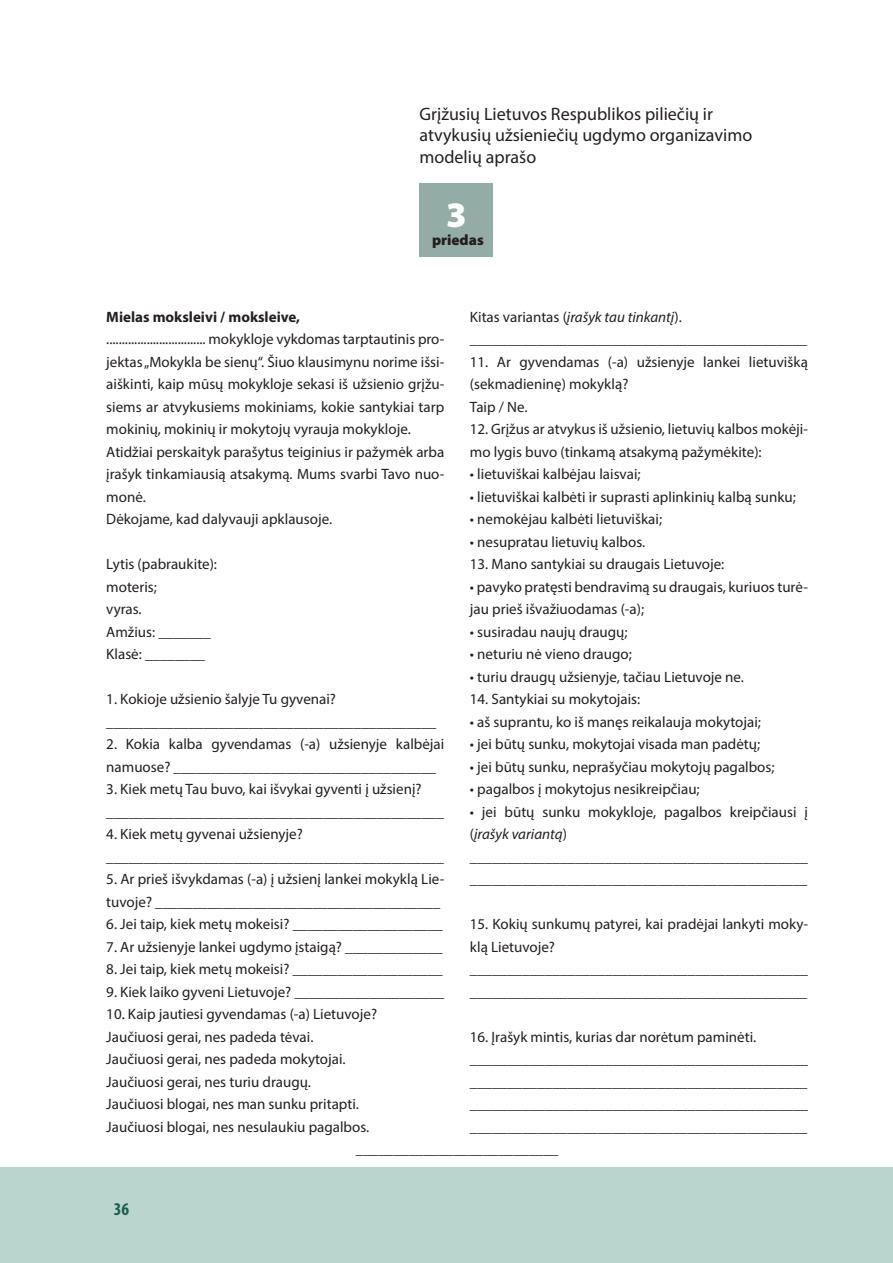
<style>
.page{position:relative;width:893px;height:1263px;background:#fff}
.page>*{position:absolute;margin:0;border:0;box-sizing:border-box;transform-origin:0 0}
.t1{font:900 36px "Myriad Pro";color:#fff}
.t2{font:18px/21.6px "Myriad Pro";color:#231f20}
.t3{font:700 condensed 18px "Myriad Pro";color:#1a5e4f}
.Tekstas{font:15px/22.5px "Myriad Pro";color:#231f20}
.Tekstas-2{font:700 15px "Myriad Pro";color:#231f20}
.t4{font:900 15px "Myriad Pro";color:#231f20}
.s1{font-style:italic}
</style>
<div class="page">
<div style="left:0;top:1167px;width:893px;height:96px;background:#bad5ce"></div>
<div style="left:420px;top:183px;width:73px;height:74px;background:#93aca5"></div>
<p class="t2" style="left:420px;top:103px;width:334px">Grįžusių Lietuvos Respublikos piliečių ir atvykusių užsieniečių ugdymo organizavimo modelių aprašo</p>
<p class="t1" style="left:446px;top:194px;width:22px">3</p>
<p class="t4" style="left:432px;top:231px;width:53px">priedas</p>
<p class="Tekstas-2" style="left:106px;top:307px;width:195px">Mielas moksleivi / moksleive,</p>
<p class="Tekstas" style="left:106px;top:328px;width:340px;text-align:justify">................................ mokykloje vykdomas tarptautinis pro&shy;jektas „Mokykla be sienų“. Šiuo klausimynu norime išsi&shy;aiškinti, kaip mūsų mokykloje sekasi iš užsienio grįžu&shy;siems ar atvykusiems mokiniams, kokie santykiai tarp mokinių, mokinių ir mokytojų vyrauja mokykloje.</p>
<p class="Tekstas" style="left:106px;top:440px;width:340px;text-align:justify">Atidžiai perskaityk parašytus teiginius ir pažymėk arba įrašyk tinkamiausią atsakymą. Mums svarbi Tavo nuo&shy;monė.</p>
<p class="Tekstas" style="left:106px;top:508px;width:227px">Dėkojame, kad dalyvauji apklausoje.</p>
<p class="Tekstas" style="left:106px;top:553px;width:112px">Lytis (pabraukite):</p>
<p class="Tekstas" style="left:106px;top:575px;width:52px">moteris;</p>
<p class="Tekstas" style="left:106px;top:598px;width:37px">vyras.</p>
<p class="Tekstas" style="left:106px;top:620px;width:106px">Amžius: _______</p>
<p class="Tekstas" style="left:106px;top:643px;width:100px">Klasė: ________</p>
<p class="Tekstas" style="left:106px;top:688px;width:231px">1. Kokioje užsienio šalyje Tu gyvenai?</p>
<p class="Tekstas" style="left:106px;top:710px;width:331px">____________________________________________</p>
<p class="Tekstas" style="left:106px;top:733px;width:340px">2. Kokia kalba gyvendamas (-a) užsienyje kalbėjai namuose? ___________________________________</p>
<p class="Tekstas" style="left:106px;top:778px;width:317px">3. Kiek metų Tau buvo, kai išvykai gyventi į užsienį?</p>
<p class="Tekstas" style="left:106px;top:800px;width:339px">_____________________________________________</p>
<p class="Tekstas" style="left:106px;top:823px;width:198px">4. Kiek metų gyvenai užsienyje?</p>
<p class="Tekstas" style="left:106px;top:845px;width:339px">_____________________________________________</p>
<p class="Tekstas" style="left:106px;top:868px;width:340px">5. Ar prieš išvykdamas (-a) į užsienį lankei mokyklą Lie&shy;tuvoje? ______________________________________</p>
<p class="Tekstas" style="left:106px;top:913px;width:338px">6. Jei taip, kiek metų mokeisi? ____________________</p>
<p class="Tekstas" style="left:106px;top:935px;width:338px">7. Ar užsienyje lankei ugdymo įstaigą? _____________</p>
<p class="Tekstas" style="left:106px;top:958px;width:338px">8. Jei taip, kiek metų mokeisi? ____________________</p>
<p class="Tekstas" style="left:106px;top:980px;width:340px">9. Kiek laiko gyveni Lietuvoje? ____________________</p>
<p class="Tekstas" style="left:106px;top:1003px;width:272px">10. Kaip jautiesi gyvendamas (-a) Lietuvoje?</p>
<p class="Tekstas" style="left:106px;top:1025px;width:209px">Jaučiuosi gerai, nes padeda tėvai.</p>
<p class="Tekstas" style="left:106px;top:1048px;width:241px">Jaučiuosi gerai, nes padeda mokytojai.</p>
<p class="Tekstas" style="left:106px;top:1070px;width:206px">Jaučiuosi gerai, nes turiu draugų.</p>
<p class="Tekstas" style="left:106px;top:1093px;width:254px">Jaučiuosi blogai, nes man sunku pritapti.</p>
<p class="Tekstas" style="left:106px;top:1115px;width:264px">Jaučiuosi blogai, nes nesulaukiu pagalbos.</p>
<p class="Tekstas" style="left:470px;top:305px;width:213px">Kitas variantas (<span class="s1">įrašyk tau tinkantį</span>).</p>
<p class="Tekstas" style="left:470px;top:328px;width:339px">_____________________________________________</p>
<p class="Tekstas" style="left:470px;top:350px;width:340px">11. Ar gyvendamas (-a) užsienyje lankei lietuvišką (sekmadieninę) mokyklą?</p>
<p class="Tekstas" style="left:470px;top:395px;width:59px">Taip / Ne.</p>
<p class="Tekstas" style="left:470px;top:418px;width:340px">12. Grįžus ar atvykus iš užsienio, lietuvių kalbos mokėji&shy;mo lygis buvo (tinkamą atsakymą pažymėkite):</p>
<p class="Tekstas" style="left:470px;top:463px;width:172px">• lietuviškai kalbėjau laisvai;</p>
<p class="Tekstas" style="left:470px;top:485px;width:328px">• lietuviškai kalbėti ir suprasti aplinkinių kalbą sunku;</p>
<p class="Tekstas" style="left:470px;top:508px;width:194px">• nemokėjau kalbėti lietuviškai;</p>
<p class="Tekstas" style="left:470px;top:530px;width:177px">• nesupratau lietuvių kalbos.</p>
<p class="Tekstas" style="left:470px;top:553px;width:256px">13. Mano santykiai su draugais Lietuvoje:</p>
<p class="Tekstas" style="left:470px;top:575px;width:340px">• pavyko pratęsti bendravimą su draugais, kuriuos turė&shy;jau prieš išvažiuodamas (-a);</p>
<p class="Tekstas" style="left:470px;top:620px;width:159px">• susiradau naujų draugų;</p>
<p class="Tekstas" style="left:470px;top:643px;width:163px">• neturiu nė vieno draugo;</p>
<p class="Tekstas" style="left:470px;top:665px;width:276px">• turiu draugų užsienyje, tačiau Lietuvoje ne.</p>
<p class="Tekstas" style="left:470px;top:688px;width:172px">14. Santykiai su mokytojais:</p>
<p class="Tekstas" style="left:470px;top:710px;width:293px">• aš suprantu, ko iš manęs reikalauja mokytojai;</p>
<p class="Tekstas" style="left:470px;top:733px;width:292px">• jei būtų sunku, mokytojai visada man padėtų;</p>
<p class="Tekstas" style="left:470px;top:755px;width:306px">• jei būtų sunku, neprašyčiau mokytojų pagalbos;</p>
<p class="Tekstas" style="left:470px;top:778px;width:231px">• pagalbos į mokytojus nesikreipčiau;</p>
<p class="Tekstas" style="left:470px;top:800px;width:340px">• jei būtų sunku mokykloje, pagalbos kreipčiausi į (<span class="s1">įrašyk variantą</span>)</p>
<p class="Tekstas" style="left:470px;top:845px;width:340px">_____________________________________________ _____________________________________________</p>
<p class="Tekstas" style="left:470px;top:913px;width:340px">15. Kokių sunkumų patyrei, kai pradėjai lankyti moky&shy;klą Lietuvoje?</p>
<p class="Tekstas" style="left:470px;top:958px;width:340px">_____________________________________________ _____________________________________________</p>
<p class="Tekstas" style="left:470px;top:1025px;width:288px">16. Įrašyk mintis, kurias dar norėtum paminėti.</p>
<p class="Tekstas" style="left:470px;top:1048px;width:340px">_____________________________________________ _____________________________________________</p>
<p class="Tekstas" style="left:470px;top:1093px;width:340px">_____________________________________________ _____________________________________________</p>
<p class="Tekstas" style="left:356px;top:1137px;width:204px">___________________________</p>
<p class="t3" style="left:114px;top:1198px;width:17px">36</p>
</div>
